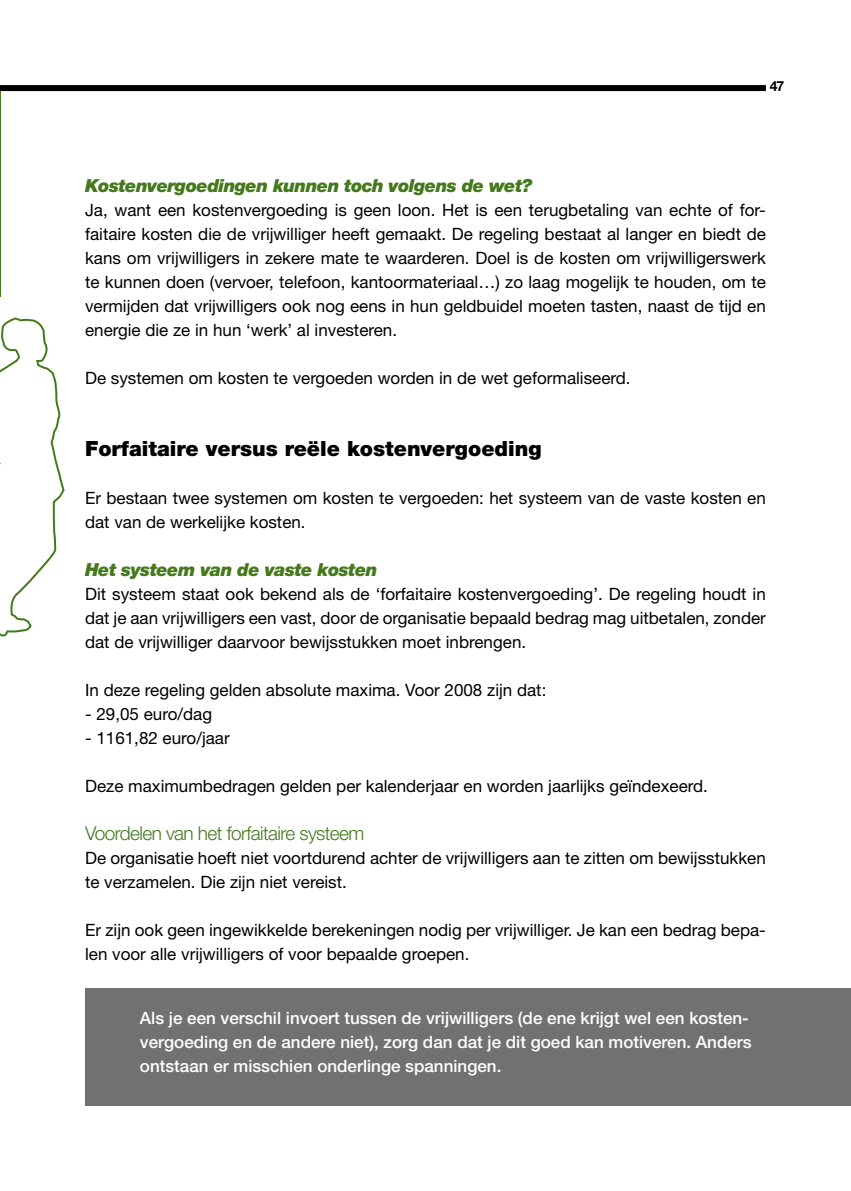
<style>
.page{position:relative;width:851px;height:1191px;background:#fff}
.page>*{position:absolute;margin:0;border:0;box-sizing:border-box;transform-origin:0 0}
.t1{font:900 21px "Helvetica Neue";color:#000}
.t2{font:300 19px "Helvetica Neue";letter-spacing:-.03em;color:#447a1c}
.t3{font:italic 900 18px "Helvetica Neue";letter-spacing:-.03em;color:#447a1c}
.t4{font:17px/24px "Helvetica Neue";color:#000}
.t5{font:500 17px/24px "Helvetica Neue";color:#fff}
.t6{font:700 14px "Helvetica Neue";color:#000}
</style>
<div class="page">
<svg style="left:0;top:317px;width:65px;height:320px"></svg>
<div style="left:85px;top:988px;width:765px;height:118px;background:#707173"></div>
<div style="left:0;top:85px;width:765px;height:6px;background:#000"></div>
<p class="t6" style="left:769px;top:78px;width:16px">47</p>
<p class="t3" style="left:85px;top:175px;width:448px">Kostenvergoedingen kunnen toch volgens de wet?</p>
<p class="t4" style="left:85px;top:198px;width:682px;text-align:justify">Ja, want een kostenvergoeding is geen loon. Het is een terugbetaling van echte of for&shy;faitaire kosten die de vrijwilliger heeft gemaakt. De regeling bestaat al langer en biedt de kans om vrijwilligers in zekere mate te waarderen. Doel is de kosten om vrijwilligerswerk te kunnen doen (vervoer, telefoon, kantoormateriaal…) zo laag mogelijk te houden, om te vermijden dat vrijwilligers ook nog eens in hun geldbuidel moeten tasten, naast de tijd en energie die ze in hun ‘werk’ al investeren.</p>
<p class="t4" style="left:85px;top:366px;width:547px">De systemen om kosten te vergoeden worden in de wet geformaliseerd.</p>
<p class="t1" style="left:85px;top:436px;width:458px">Forfaitaire versus reële kostenvergoeding</p>
<p class="t4" style="left:85px;top:486px;width:682px">Er bestaan twee systemen om kosten te vergoeden: het systeem van de vaste kosten en dat van de werkelijke kosten.</p>
<p class="t3" style="left:85px;top:559px;width:294px">Het systeem van de vaste kosten</p>
<p class="t4" style="left:85px;top:582px;width:682px;text-align:justify">Dit systeem staat ook bekend als de ‘forfaitaire kostenvergoeding’. De regeling houdt in dat je aan vrijwilligers een vast, door de organisatie bepaald bedrag mag uitbetalen, zonder dat de vrijwilliger daarvoor bewijsstukken moet inbrengen.</p>
<p class="t4" style="left:85px;top:678px;width:462px">In deze regeling gelden absolute maxima. Voor 2008 zijn dat:</p>
<p class="t4" style="left:85px;top:702px;width:128px">- 29,05 euro/dag</p>
<p class="t4" style="left:85px;top:726px;width:146px">- 1161,82 euro/jaar</p>
<p class="t4" style="left:85px;top:774px;width:624px">Deze maximumbedragen gelden per kalenderjaar en worden jaarlijks geïndexeerd.</p>
<p class="t2" style="left:85px;top:822px;width:281px">Voordelen van het forfaitaire systeem</p>
<p class="t4" style="left:85px;top:846px;width:682px">De organisatie hoeft niet voortdurend achter de vrijwilligers aan te zitten om bewijsstukken te verzamelen. Die zijn niet vereist.</p>
<p class="t4" style="left:85px;top:918px;width:682px">Er zijn ook geen ingewikkelde berekeningen nodig per vrijwilliger. Je kan een bedrag bepa&shy;len voor alle vrijwilligers of voor bepaalde groepen.</p>
<p class="t5" style="left:140px;top:1006px;width:613px">Als je een verschil invoert tussen de vrijwilligers (de ene krijgt wel een kosten&shy;vergoeding en de andere niet), zorg dan dat je dit goed kan motiveren. Anders ontstaan er misschien onderlinge spanningen.</p>
</div>
